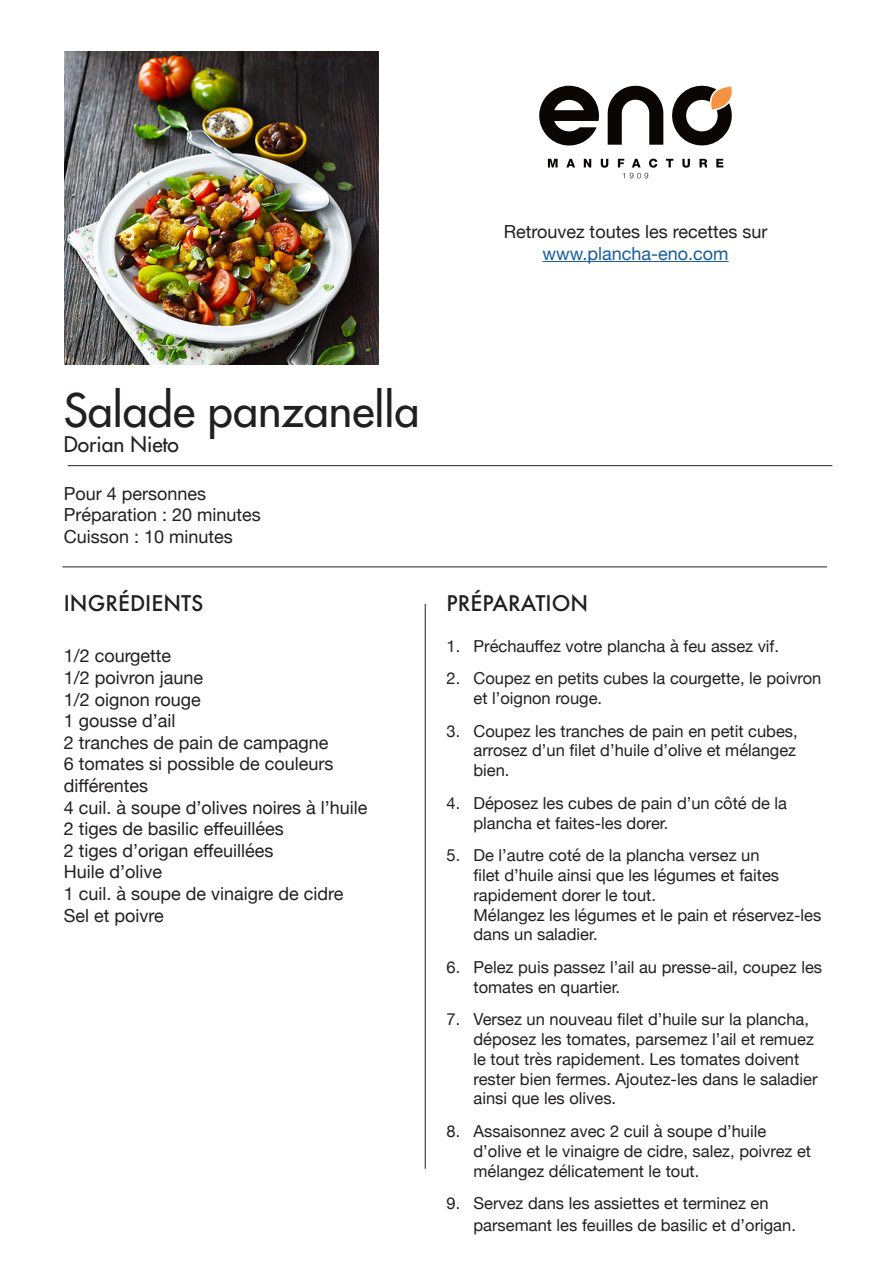
<style>
.page{position:relative;width:893px;height:1263px;background:#fff}
.page>*{position:absolute;margin:0;border:0;box-sizing:border-box;transform-origin:0 0}
.t1{font:45px "Futura";color:#231f20}
.t2{font:500 21px "Futura";color:#231f20}
.t3{font:21px "Futura";color:#231f20}
.t4{font:18px/21.6px "Helvetica Neue";color:#231f20}
.t5{font:18px "Helvetica Neue";color:#175d9e}
.t6{font:16.5px/19.8px "Helvetica Neue";color:#231f20}
</style>
<div class="page">
<svg style="left:548px;top:159px;width:10px;height:8px"></svg>
<svg style="left:566px;top:159px;width:9px;height:8px"></svg>
<svg style="left:584px;top:159px;width:7px;height:8px"></svg>
<svg style="left:601px;top:159px;width:7px;height:9px"></svg>
<svg style="left:666px;top:159px;width:7px;height:8px"></svg>
<svg style="left:682px;top:159px;width:8px;height:9px"></svg>
<svg style="left:699px;top:159px;width:8px;height:8px"></svg>
<svg style="left:716px;top:159px;width:7px;height:8px"></svg>
<svg style="left:618px;top:159px;width:39px;height:19px"></svg>
<svg style="left:539px;top:86px;width:60px;height:59px"></svg>
<svg style="left:608px;top:86px;width:124px;height:60px"></svg>
<hr style="left:542px;top:261px;width:186px;height:1px;background:#175d9e">
<img style="left:65px;top:51px;width:313px;height:314px">
<hr style="left:68px;top:465px;width:764px;height:1px;background:#231f20">
<hr style="left:62px;top:566px;width:765px;height:1px;background:#231f20">
<hr style="left:425px;top:604px;width:1px;height:565px;background:#231f20">
<p class="t4" style="left:504px;top:222px;width:265px">Retrouvez toutes les recettes sur</p>
<p class="t5" style="left:542px;top:240px;width:187px">www.plancha-eno.com</p>
<p class="t1" style="left:64px;top:382px;width:357px">Salade panzanella</p>
<p class="t3" style="left:64px;top:431px;width:117px">Dorian Nieto</p>
<p class="t4" style="left:64px;top:483px;width:144px">Pour 4 personnes</p>
<p class="t4" style="left:64px;top:505px;width:199px">Préparation : 20 minutes</p>
<p class="t4" style="left:64px;top:527px;width:171px">Cuisson : 10 minutes</p>
<p class="t2" style="left:64px;top:588px;width:141px">INGRÉDIENTS</p>
<p class="t4" style="left:64px;top:646px;width:109px">1/2 courgette</p>
<p class="t4" style="left:64px;top:668px;width:141px">1/2 poivron jaune</p>
<p class="t4" style="left:64px;top:689px;width:139px">1/2 oignon rouge</p>
<p class="t4" style="left:64px;top:711px;width:113px">1 gousse d’ail</p>
<p class="t4" style="left:64px;top:732px;width:266px">2 tranches de pain de campagne</p>
<p class="t4" style="left:64px;top:754px;width:271px">6 tomates si possible de couleurs différentes</p>
<p class="t4" style="left:64px;top:797px;width:305px">4 cuil. à soupe d’olives noires à l’huile</p>
<p class="t4" style="left:64px;top:819px;width:222px">2 tiges de basilic effeuillées</p>
<p class="t4" style="left:64px;top:840px;width:211px">2 tiges d’origan effeuillées</p>
<p class="t4" style="left:64px;top:862px;width:100px">Huile d’olive</p>
<p class="t4" style="left:64px;top:884px;width:281px">1 cuil. à soupe de vinaigre de cidre</p>
<p class="t4" style="left:64px;top:905px;width:102px">Sel et poivre</p>
<p class="t2" style="left:446px;top:588px;width:143px">PRÉPARATION</p>
<p class="t6" style="left:446px;top:637px;width:334px">1. Préchauffez votre plancha à feu assez vif.</p>
<p class="t6" style="left:473px;top:669px;width:349px;text-indent:-27px">2. Coupez en petits cubes la courgette, le poivron et l’oignon rouge.</p>
<p class="t6" style="left:473px;top:722px;width:326px;text-align:justify;text-indent:-27px">3. Coupez les tranches de pain en petit cubes, arrosez d’un filet d’huile d’olive et mélangez bien.</p>
<p class="t6" style="left:473px;top:794px;width:315px;text-indent:-27px">4. Déposez les cubes de pain d’un côté de la plancha et faites-les dorer.</p>
<p class="t6" style="left:473px;top:846px;width:349px;text-indent:-27px">5. De l’autre coté de la plancha versez un<br>filet d’huile ainsi que les légumes et faites rapidement dorer le tout.<br>Mélangez les légumes et le pain et réservez-les dans un saladier.</p>
<p class="t6" style="left:473px;top:958px;width:350px;text-indent:-27px">6. Pelez puis passez l’ail au presse-ail, coupez les tomates en quartier.</p>
<p class="t6" style="left:473px;top:1010px;width:346px;text-indent:-27px">7. Versez un nouveau filet d’huile sur la plancha, déposez les tomates, parsemez l’ail et remuez le tout très rapidement. Les tomates doivent rester bien fermes. Ajoutez-les dans le saladier ainsi que les olives.</p>
<p class="t6" style="left:473px;top:1122px;width:339px;text-indent:-27px">8. Assaisonnez avec 2 cuil à soupe d’huile d’olive et le vinaigre de cidre, salez, poivrez et mélangez délicatement le tout.</p>
<p class="t6" style="left:473px;top:1193px;width:324px;line-height:21.6px;text-indent:-27px">9. Servez dans les assiettes et terminez en parsemant les feuilles de basilic et d’origan.</p>
</div>
